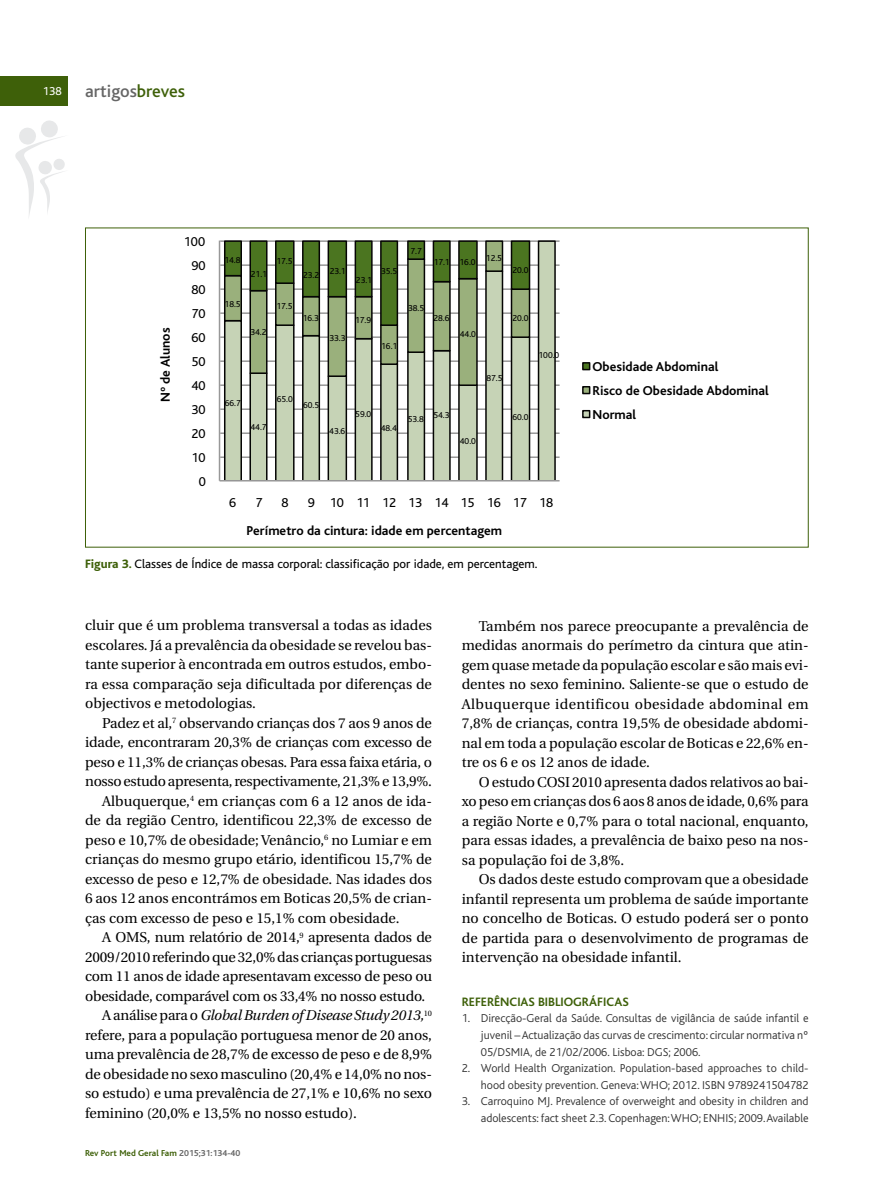
<style>
.page{position:relative;width:881px;height:1191px;background:#fff}
.page>*{position:absolute;margin:0;border:0;box-sizing:border-box;transform-origin:0 0}
.t1{font:500 18px "Bliss";color:#666}
.t2{font:14.25px/19.5px "Utopia";letter-spacing:-.005em;color:#000;text-align:justify}
.t3{font:italic 14.25px "Utopia";letter-spacing:-.015em;color:#000}
.t4{font:700 13.5px/23.9px "Bliss";color:#000}
.t5{font:13.5px "Bliss";color:#000}
.t6{font:12.75px "Bliss";color:#000}
.t7{font:700 12.75px "Bliss";color:#3e6009}
.t8{font:300 12px/16.6px "Bliss";color:#333;text-align:right}
.t9{font:12px "Bliss";color:#fff}
.t10{font:9px "Bliss";color:#000}
.t11{font:700 9px "Bliss";color:#3e6009}
.s1{color:#3e6009}
.s2{font-weight:800;color:#3e6009}
.s3{font-style:normal}
.s4{color:#666}
</style>
<div class="page">
<hr style="left:220px;top:456px;width:339px;height:2px;background:#989898">
<hr style="left:220px;top:432px;width:339px;height:2px;background:#989898">
<hr style="left:220px;top:408px;width:339px;height:2px;background:#989898">
<hr style="left:220px;top:384px;width:339px;height:2px;background:#989898">
<hr style="left:220px;top:360px;width:339px;height:2px;background:#989898">
<hr style="left:220px;top:336px;width:339px;height:2px;background:#989898">
<hr style="left:220px;top:312px;width:339px;height:2px;background:#989898">
<hr style="left:220px;top:288px;width:339px;height:2px;background:#989898">
<hr style="left:220px;top:264px;width:339px;height:2px;background:#989898">
<hr style="left:220px;top:240px;width:339px;height:2px;background:#989898">
<svg style="left:223px;top:240px;width:333px;height:240px"></svg>
<svg style="left:223px;top:327px;width:308px;height:60px"></svg>
<svg style="left:223px;top:240px;width:308px;height:87px"></svg>
<hr style="left:219px;top:240px;width:1px;height:241px;background:#989898">
<hr style="left:219px;top:480px;width:340px;height:1px;background:#989898">
<div style="left:582px;top:363px;width:7px;height:6px;background:#4b7520"></div>
<div style="left:582px;top:362px;width:8px;height:8px;border:2px solid #050504"></div>
<div style="left:582px;top:387px;width:7px;height:6px;background:#9ab07c"></div>
<div style="left:582px;top:386px;width:8px;height:8px;border:2px solid #050504"></div>
<div style="left:582px;top:411px;width:7px;height:6px;background:#c6d3b6"></div>
<div style="left:582px;top:410px;width:8px;height:8px;border:2px solid #050504"></div>
<svg style="left:15px;top:120px;width:50px;height:95px"></svg>
<div style="left:0;top:77px;width:68px;height:29px;background:#3e6009"></div>
<p class="t9" style="left:43px;top:87px;width:20px">138</p>
<p class="t1" style="left:85px;top:85px;width:101px">artigos<span class="s1">breves</span></p>
<p class="t4" style="left:155px;top:402px;width:76px;rotate:-90deg">Nº de Alunos</p>
<p class="t5" style="left:184px;top:237px;width:23px">100</p>
<p class="t5" style="left:191px;top:261px;width:16px">90</p>
<p class="t5" style="left:191px;top:285px;width:16px">80</p>
<p class="t5" style="left:191px;top:309px;width:16px">70</p>
<p class="t5" style="left:191px;top:333px;width:16px">60</p>
<p class="t5" style="left:191px;top:357px;width:16px">50</p>
<p class="t5" style="left:191px;top:381px;width:16px">40</p>
<p class="t5" style="left:191px;top:405px;width:16px">30</p>
<p class="t5" style="left:191px;top:429px;width:16px">20</p>
<p class="t5" style="left:191px;top:453px;width:16px">10</p>
<p class="t5" style="left:199px;top:477px;width:9px">0</p>
<p class="t10" style="left:224px;top:257px;width:18px">14.8</p>
<p class="t10" style="left:251px;top:271px;width:18px">21.1</p>
<p class="t10" style="left:276px;top:258px;width:18px">17.5</p>
<p class="t10" style="left:303px;top:272px;width:18px">23.2</p>
<p class="t10" style="left:329px;top:268px;width:18px">23.1</p>
<p class="t10" style="left:356px;top:277px;width:18px">23.1</p>
<p class="t10" style="left:381px;top:268px;width:18px">35.5</p>
<p class="t10" style="left:410px;top:248px;width:13px">7.7</p>
<p class="t10" style="left:433px;top:259px;width:43px">17.1 16.0</p>
<p class="t10" style="left:486px;top:255px;width:18px">12.5</p>
<p class="t10" style="left:512px;top:267px;width:18px">20.0</p>
<p class="t10" style="left:224px;top:301px;width:18px">18.5</p>
<p class="t10" style="left:276px;top:303px;width:18px">17.5</p>
<p class="t10" style="left:408px;top:305px;width:18px">38.5</p>
<p class="t10" style="left:302px;top:315px;width:18px">16.3</p>
<p class="t10" style="left:355px;top:317px;width:18px">17.9</p>
<p class="t10" style="left:433px;top:315px;width:18px">28.6</p>
<p class="t10" style="left:512px;top:315px;width:18px">20.0</p>
<p class="t10" style="left:250px;top:329px;width:18px">34.2</p>
<p class="t10" style="left:329px;top:335px;width:18px">33.3</p>
<p class="t10" style="left:381px;top:343px;width:18px">16.1</p>
<p class="t10" style="left:459px;top:331px;width:18px">44.0</p>
<p class="t10" style="left:538px;top:352px;width:22px">100.0</p>
<p class="t10" style="left:486px;top:375px;width:18px">87.5</p>
<p class="t10" style="left:225px;top:400px;width:18px">66.7</p>
<p class="t10" style="left:276px;top:396px;width:18px">65.0</p>
<p class="t10" style="left:303px;top:402px;width:18px">60.5</p>
<p class="t10" style="left:250px;top:423px;width:18px">44.7</p>
<p class="t10" style="left:329px;top:428px;width:18px">43.6</p>
<p class="t10" style="left:355px;top:411px;width:18px">59.0</p>
<p class="t10" style="left:380px;top:425px;width:18px">48.4</p>
<p class="t10" style="left:407px;top:414px;width:43px">53.8 54.3</p>
<p class="t10" style="left:512px;top:414px;width:18px">60.0</p>
<p class="t10" style="left:459px;top:438px;width:18px">40.0</p>
<p class="t5" style="left:229px;top:498px;width:9px">6</p>
<p class="t5" style="left:255px;top:498px;width:9px">7</p>
<p class="t5" style="left:281px;top:498px;width:9px">8</p>
<p class="t5" style="left:307px;top:498px;width:247px">9 10 11 12 13 14 15 16 17 18</p>
<p class="t4" style="left:246px;top:520px;width:257px">Perímetro da cintura: idade em percentagem</p>
<p class="t6" style="left:85px;top:560px;width:453px"><span class="s2">Figura 3.</span> Classes de Índice de massa corporal: classificação por idade, em percentagem.</p>
<p class="t4" style="left:592px;top:356px;width:178px">Obesidade Abdominal<br>Risco de Obesidade Abdominal<br>Normal</p>
<p class="t2" style="left:85px;top:617px;width:348px">cluir que é um problema transversal a todas as idades escolares. Já a prevalência da obesidade se revelou bas&shy;tante superior à encontrada em outros estudos, embo&shy;ra essa comparação seja dificultada por diferenças de objectivos e metodologias.</p>
<p class="t2" style="left:102px;top:714px;width:331px">Padez et al,<sup>7</sup> observando crianças dos 7 aos 9 anos de</p>
<p class="t2" style="left:85px;top:734px;width:348px">idade, encontraram 20,3% de crianças com excesso de</p>
<p class="t2" style="left:85px;top:753px;width:348px">peso e 11,3% de crianças obesas. Para essa faixa etária, o</p>
<p class="t2" style="left:85px;top:773px;width:348px">nossoestudoapresenta,respectivamente,21,3%e13,9%.</p>
<p class="t2" style="left:102px;top:792px;width:331px">Albuquerque,<sup>4</sup> em crianças com 6 a 12 anos de ida-</p>
<p class="t2" style="left:85px;top:812px;width:348px">de da região Centro, identificou 22,3% de excesso de</p>
<p class="t2" style="left:85px;top:831px;width:348px">peso e 10,7% de obesidade;Venâncio,<sup>6</sup> no Lumiar e em</p>
<p class="t2" style="left:85px;top:851px;width:348px">crianças do mesmo grupo etário, identificou 15,7% de</p>
<p class="t2" style="left:85px;top:870px;width:348px">excesso de peso e 12,7% de obesidade. Nas idades dos</p>
<p class="t2" style="left:85px;top:890px;width:348px">6 aos 12 anos encontrámos em Boticas 20,5% de crian-</p>
<p class="t2" style="left:85px;top:909px;width:316px">ças com excesso de peso e 15,1% com obesidade.</p>
<p class="t2" style="left:102px;top:929px;width:331px">A OMS, num relatório de 2014,<sup>9</sup> apresenta dados de</p>
<p class="t2" style="left:85px;top:948px;width:348px">2009/2010referindoque32,0%das criançasportuguesas</p>
<p class="t2" style="left:85px;top:968px;width:348px">com 11 anos de idade apresentavam excesso de peso ou</p>
<p class="t2" style="left:85px;top:987px;width:341px">obesidade, comparável com os 33,4% no nosso estudo.</p>
<p class="t3" style="left:102px;top:1009px;width:331px"><span class="s3">Aanáliseparao</span>GlobalBurdenofDisease Study 2013,<sup>10</sup></p>
<p class="t2" style="left:85px;top:1026px;width:348px">refere, para a população portuguesa menor de 20 anos,</p>
<p class="t2" style="left:85px;top:1046px;width:348px">uma prevalência de 28,7% de excesso de peso e de 8,9%</p>
<p class="t2" style="left:85px;top:1065px;width:348px">de obesidadeno sexomasculino (20,4% e 14,0% nonos-</p>
<p class="t2" style="left:85px;top:1085px;width:348px">so estudo) e uma prevalência de 27,1% e 10,6% no sexo</p>
<p class="t2" style="left:85px;top:1104px;width:273px">feminino (20,0% e 13,5% no nosso estudo).</p>
<p class="t11" style="left:85px;top:1149px;width:157px">Rev Port Med Geral Fam <span class="s4">2015;31:134-40</span></p>
<p class="t2" style="left:461px;top:617px;width:348px;text-indent:17px">Também nos parece preocupante a prevalência de medidas anormais do perímetro da cintura que atin&shy;gem quase metade da população escolar e são mais evi&shy;dentes no sexo feminino. Saliente-se que o estudo de Albuquerque identificou obesidade abdominal em 7,8% de crianças, contra 19,5% de obesidade abdomi&shy;nal em toda a população escolar de Boticas e 22,6% en&shy;tre os 6 e os 12 anos de idade.</p>
<p class="t2" style="left:461px;top:773px;width:348px;text-indent:17px">O estudo COSI 2010 apresenta dados relativos ao bai&shy;xo peso em crianças dos 6 aos 8 anos de idade, 0,6% para a região Norte e 0,7% para o total nacional, enquanto, para essas idades, a prevalência de baixo peso na nos&shy;sa população foi de 3,8%.</p>
<p class="t2" style="left:461px;top:870px;width:348px;text-indent:17px">Os dados deste estudo comprovam que a obesidade infantil representa um problema de saúde importante no concelho de Boticas. O estudo poderá ser o ponto de partida para o desenvolvimento de programas de intervenção na obesidade infantil.</p>
<p class="t7" style="left:461px;top:997px;width:168px">REFERÊNCIAS BIBLIOGRÁFICAS</p>
<p class="t8" style="left:480px;top:1011px;width:329px;text-align:justify;text-indent:-19px">1. Direcção-Geral da Saúde. Consultas de vigilância de saúde infantil e juvenil –Actualização das curvas de crescimento: circular normativa nº 05/DSMIA, de 21/02/2006. Lisboa: DGS; 2006.</p>
<p class="t8" style="left:461px;top:1061px;width:348px">2. World Health Organization. Population-based approaches to child&shy;hood obesity prevention. Geneva:WHO; 2012. ISBN 9789241504782</p>
<p class="t8" style="left:461px;top:1094px;width:348px">3. Carroquino MJ. Prevalence of overweight and obesity in children and adolescents: fact sheet 2.3. Copenhagen:WHO; ENHIS; 2009.Available</p>
</div>
